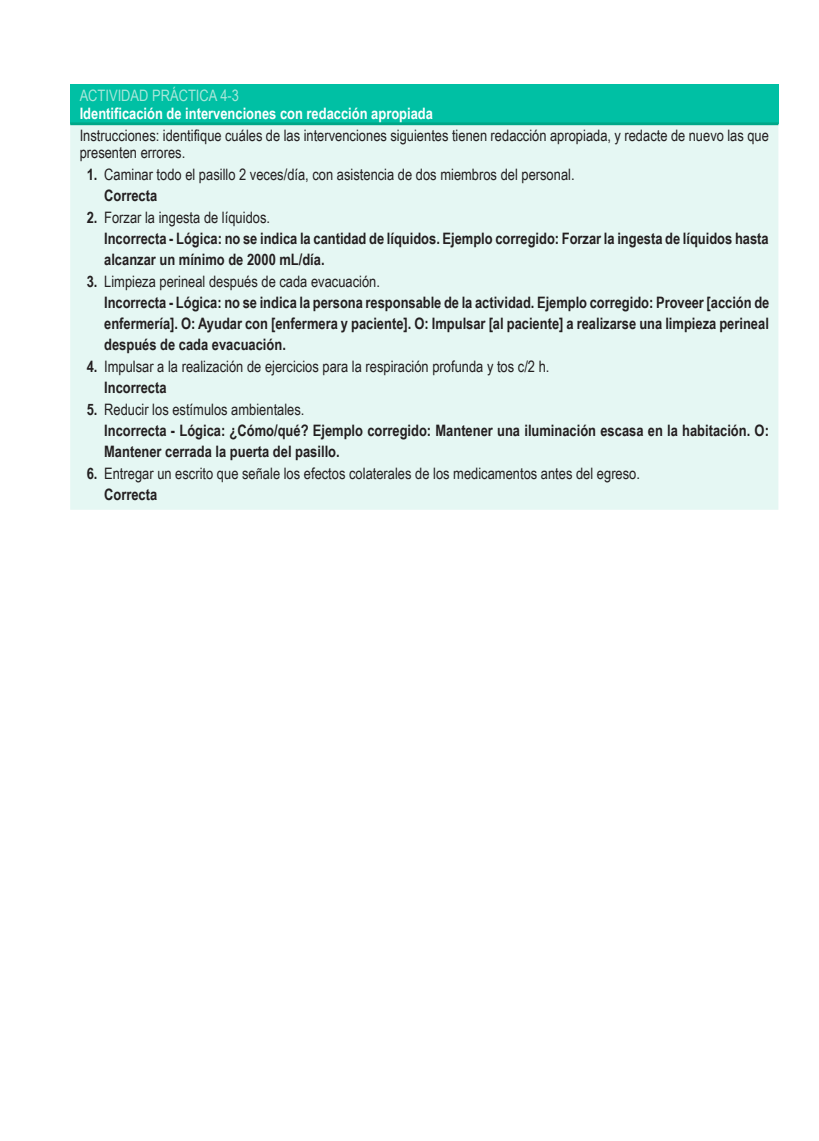
<style>
.page{position:relative;width:819px;height:1141px;background:#fff}
.page>*{position:absolute;margin:0;border:0;box-sizing:border-box;transform-origin:0 0}
.Tabla_Actividad-4-3{font:700 15.75px/21px "Arial Narrow";color:#231f20}
.Tabla-Num-1{font:15.75px "Arial Narrow";color:#231f20}
.Tabla_texto{font:15.75px/17.5px "Arial Narrow";color:#231f20}
.Tabla_Actividad-2sub{font:700 15.75px "Arial Narrow";color:#fff}
.Tabla_Actividad-1cab{font:15.75px "Arial Narrow";color:#a9e7da}
.s1{font-weight:700}
</style>
<div class="page">
<div style="left:70px;top:84px;width:708px;height:40px;background:#00c0a4"></div>
<div style="left:70px;top:125px;width:708px;height:385px;background:#e5f7f3"></div>
<hr style="left:70px;top:122px;width:708px;height:3px;background:#00a788">
<p class="Tabla_Actividad-1cab" style="left:80px;top:84px;width:161px">ACTIVIDAD PRÁCTICA 4-3</p>
<p class="Tabla_Actividad-2sub" style="left:80px;top:101px;width:355px">Identificación de intervenciones con redacción apropiada</p>
<p class="Tabla_texto" style="left:80px;top:126px;width:690px">Instrucciones: identifique cuáles de las intervenciones siguientes tienen redacción apropiada, y redacte de nuevo las que presenten errores.</p>
<p class="Tabla-Num-1" style="left:87px;top:163px;width:489px"><span class="s1">1.</span> Caminar todo el pasillo 2 veces/día, con asistencia de dos miembros del personal.</p>
<p class="Tabla_Actividad-4-3" style="left:104px;top:184px;width:55px">Correcta</p>
<p class="Tabla-Num-1" style="left:87px;top:206px;width:185px"><span class="s1">2.</span> Forzar la ingesta de líquidos.</p>
<p class="Tabla_Actividad-4-3" style="left:104px;top:227px;width:666px">Incorrecta - Lógica: no se indica la cantidad de líquidos. Ejemplo corregido: Forzar la ingesta de líquidos hasta alcanzar un mínimo de 2000 mL/día.</p>
<p class="Tabla-Num-1" style="left:87px;top:270px;width:295px"><span class="s1">3.</span> Limpieza perineal después de cada evacuación.</p>
<p class="Tabla_Actividad-4-3" style="left:104px;top:291px;width:666px;text-align:justify">Incorrecta - Lógica: no se indica la persona responsable de la actividad. Ejemplo corregido: Proveer [acción de enfermería]. O: Ayudar con [enfermera y paciente]. O: Impulsar [al paciente] a realizarse una limpieza perineal después de cada evacuación.</p>
<p class="Tabla-Num-1" style="left:87px;top:355px;width:464px"><span class="s1">4.</span> Impulsar a la realización de ejercicios para la respiración profunda y tos c/2 h.</p>
<p class="Tabla_Actividad-4-3" style="left:104px;top:376px;width:64px">Incorrecta</p>
<p class="Tabla-Num-1" style="left:87px;top:398px;width:219px"><span class="s1">5.</span> Reducir los estímulos ambientales.</p>
<p class="Tabla_Actividad-4-3" style="left:104px;top:419px;width:666px">Incorrecta - Lógica: ¿Cómo/qué? Ejemplo corregido: Mantener una iluminación escasa en la habitación. O:<br>Mantener cerrada la puerta del pasillo.</p>
<p class="Tabla-Num-1" style="left:87px;top:462px;width:555px"><span class="s1">6.</span> Entregar un escrito que señale los efectos colaterales de los medicamentos antes del egreso.</p>
<p class="Tabla_Actividad-4-3" style="left:104px;top:483px;width:55px">Correcta</p>
</div>
